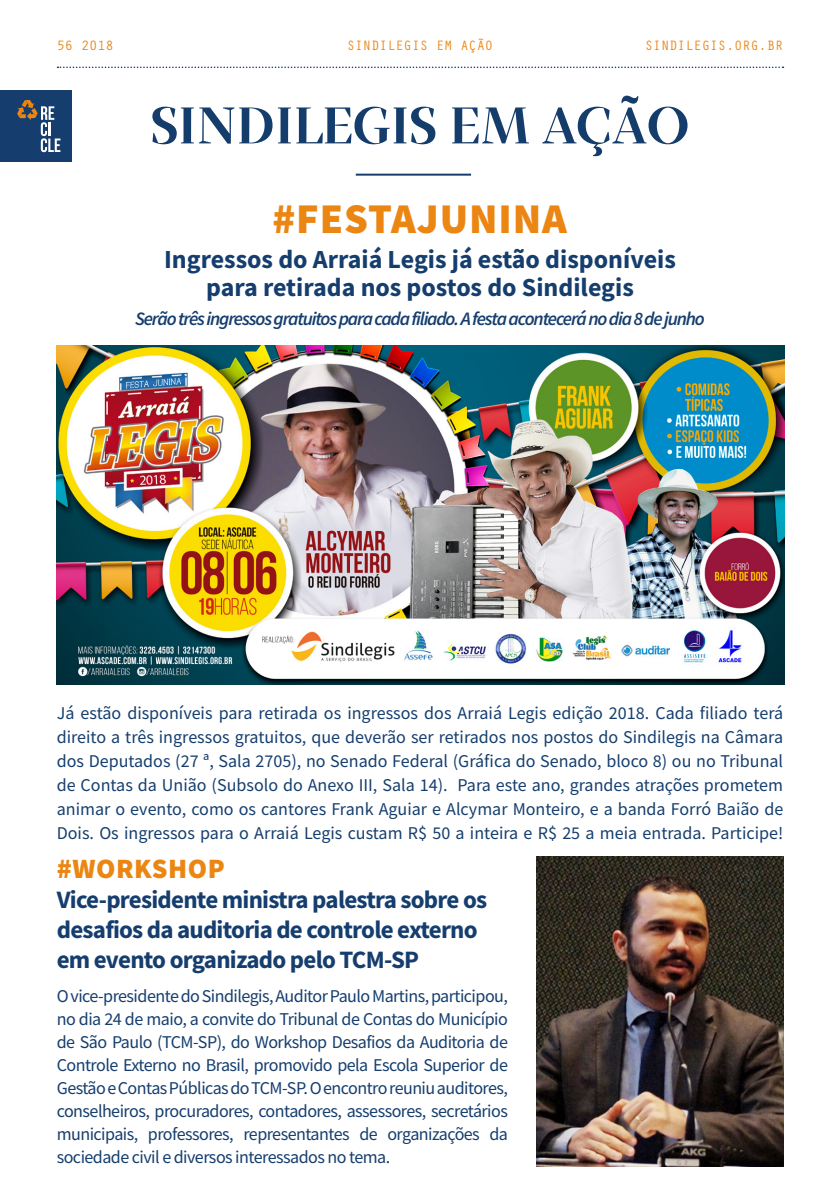
<style>
.page{position:relative;width:840px;height:1191px;background:#fff}
.page>*{position:absolute;margin:0;border:0;box-sizing:border-box;transform-origin:0 0}
.t1{font:56.2px "Fazeta Black Display";color:#143d6c}
.t2{font:900 42.4px "Source Sans Pro";letter-spacing:.02em;color:#eb8613}
.t3{font:900 28px "Source Sans Pro";letter-spacing:.02em;color:#eb8613}
.t4{font:700 26px/28px "Source Sans Pro";color:#153e6e;text-align:center}
.t5{font:700 25px/30px "Source Sans Pro";letter-spacing:-.03em;color:#153e6e}
.t6{font:italic 600 19px "Source Sans Pro";letter-spacing:-.06em;color:#153e6e}
.t7{font:18px/23px "Source Sans Pro";letter-spacing:-.03em;color:#153e6e;text-align:justify}
.t8{font:14px "Orator Std";letter-spacing:-.02em;color:#eb8613}
</style>
<div class="page">
<svg style="left:57px;top:67px;width:726px;height:1px"></svg>
<hr style="left:355px;top:174px;width:116px;height:2px;background:#153e6e">
<div style="left:0;top:90px;width:71px;height:72px;background:#153e6e"></div>
<svg style="left:17px;top:100px;width:43px;height:52px"></svg>
<img style="left:536px;top:856px;width:246px;height:310px">
<img style="left:57px;top:345px;width:726px;height:339px">
<p class="t8" style="left:57px;top:36px;width:59px">56 2018</p>
<p class="t8" style="left:346px;top:36px;width:148px">SINDILEGIS EM AÇÃO</p>
<p class="t8" style="left:644px;top:36px;width:140px">SINDILEGIS.ORG.BR</p>
<h1 class="t1" style="left:150px;top:84px;width:540px">SINDILEGIS EM AÇÃO</h1>
<h2 class="t2" style="left:272px;top:189px;width:296px">#FESTAJUNINA</h2>
<h3 class="t4" style="left:164px;top:245px;width:513px">Ingressos do Arraiá Legis já estão disponíveis para retirada nos postos do Sindilegis</h3>
<p class="t6" style="left:135px;top:306px;width:571px">Serão três ingressos gratuitos para cada filiado. A festa acontecerá no dia 8 de junho</p>
<p class="t7" style="left:57px;top:701px;width:727px;line-height:24px">Já estão disponíveis para retirada os ingressos dos Arraiá Legis edição 2018. Cada filiado terá direito a três ingressos gratuitos, que deverão ser retirados nos postos do Sindilegis na Câmara dos Deputados (27 ª, Sala 2705), no Senado Federal (Gráfica do Senado, bloco 8) ou no Tribunal de Contas da União (Subsolo do Anexo III, Sala 14). Para este ano, grandes atrações prometem animar o evento, como os cantores Frank Aguiar e Alcymar Monteiro, e a banda Forró Baião de Dois. Os ingressos para o Arraiá Legis custam R$ 50 a inteira e R$ 25 a meia entrada. Participe!</p>
<h3 class="t3" style="left:57px;top:849px;width:169px">#WORKSHOP</h3>
<h3 class="t5" style="left:57px;top:884px;width:431px">Vice-presidente ministra palestra sobre os desafios da auditoria de controle externo em evento organizado pelo TCM-SP</h3>
<p class="t7" style="left:57px;top:984px;width:452px">O vice-presidente do Sindilegis, Auditor Paulo Martins, participou, no dia 24 de maio, a convite do Tribunal de Contas do Município de São Paulo (TCM-SP), do Workshop Desafios da Auditoria de Controle Externo no Brasil, promovido pela Escola Superior de Gestão e Contas Públicas do TCM-SP. O encontro reuniu auditores, conselheiros, procuradores, contadores, assessores, secretários municipais, professores, representantes de organizações da sociedade civil e diversos interessados no tema.</p>
</div>
